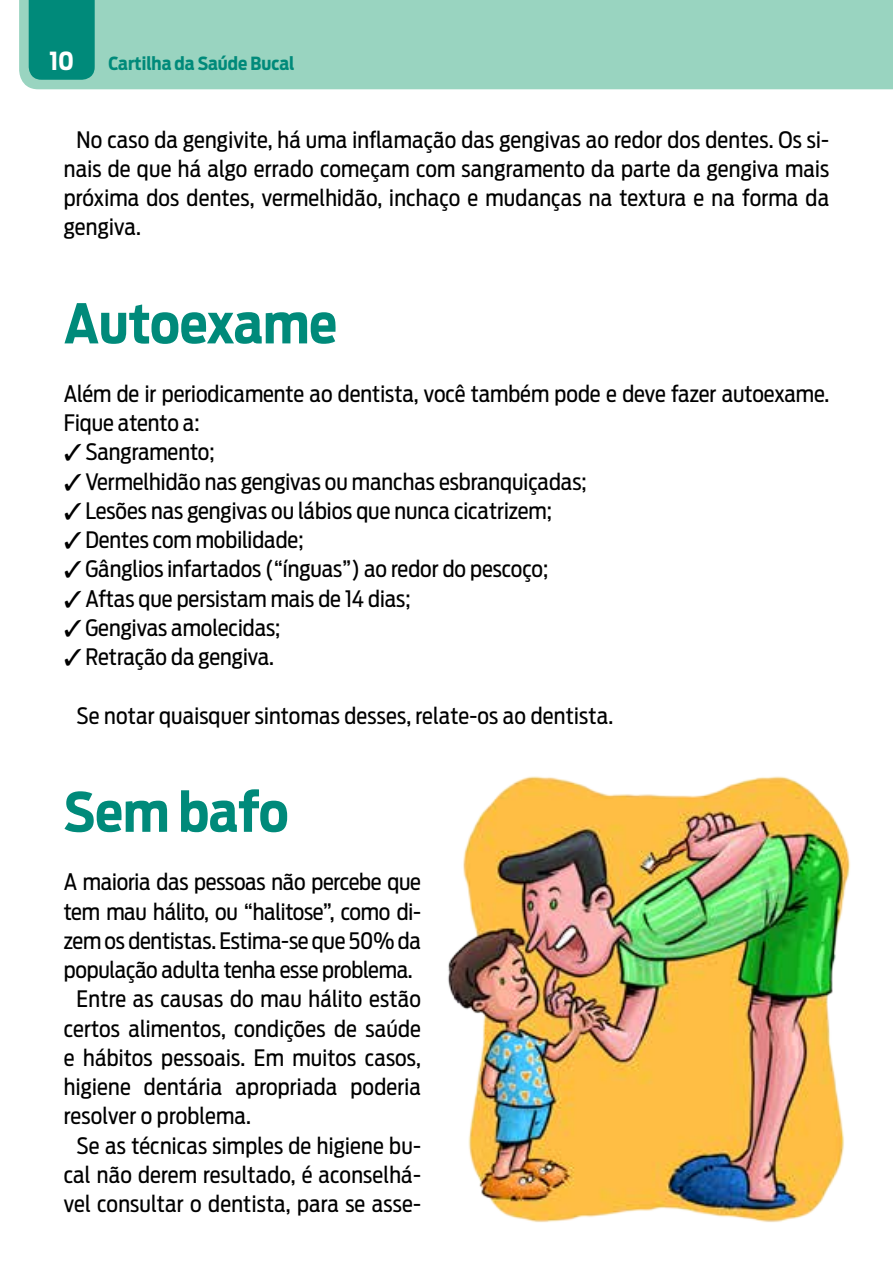
<style>
.page{position:relative;width:893px;height:1276px;background:#fff}
.page>*{position:absolute;margin:0;border:0;box-sizing:border-box;transform-origin:0 0}
.t1{font:700 54px "Antenna Cond";color:#008a7a}
.t2{font:700 24.75px "Antenna Cond";color:#fff}
.t3{font:22.5px/29.2px "Antenna Cond";color:#000;text-align:justify}
.t4{font:700 18px "Antenna Cond";color:#008a7a}
</style>
<div class="page">
<div style="left:19px;top:0;width:874px;height:89px;background:#99d4c0"></div>
<div style="left:29px;top:0;width:66px;height:80px;background:#008a7a"></div>
<img style="left:448px;top:776px;width:402px;height:447px">
<p class="t2" style="left:49px;top:46px;width:26px">10</p>
<p class="t4" style="left:108px;top:52px;width:188px">Cartilha da Saúde Bucal</p>
<p class="t3" style="left:64px;top:125px;width:767px;text-indent:13px">No caso da gengivite, há uma inflamação das gengivas ao redor dos dentes. Os si&shy;nais de que há algo errado começam com sangramento da parte da gengiva mais próxima dos dentes, vermelhidão, inchaço e mudanças na textura e na forma da gengiva.</p>
<h1 class="t1" style="left:64px;top:291px;width:275px">Autoexame</h1>
<p class="t3" style="left:64px;top:379px;width:767px">Além de ir periodicamente ao dentista, você também pode e deve fazer autoexame.<br>Fique atento a:</p>
<p class="t3" style="left:64px;top:438px;width:152px">✓ Sangramento;</p>
<p class="t3" style="left:64px;top:467px;width:524px">✓ Vermelhidão nas gengivas ou manchas esbranquiçadas;</p>
<p class="t3" style="left:64px;top:496px;width:490px">✓ Lesões nas gengivas ou lábios que nunca cicatrizem;</p>
<p class="t3" style="left:64px;top:525px;width:241px">✓ Dentes com mobilidade;</p>
<p class="t3" style="left:64px;top:555px;width:486px">✓ Gânglios infartados (“ínguas”) ao redor do pescoço;</p>
<p class="t3" style="left:64px;top:584px;width:348px">✓ Aftas que persistam mais de 14 dias;</p>
<p class="t3" style="left:64px;top:613px;width:218px">✓ Gengivas amolecidas;</p>
<p class="t3" style="left:64px;top:642px;width:212px">✓ Retração da gengiva.</p>
<p class="t3" style="left:77px;top:701px;width:538px">Se notar quaisquer sintomas desses, relate-os ao dentista.</p>
<h1 class="t1" style="left:64px;top:780px;width:226px">Sem bafo</h1>
<p class="t3" style="left:64px;top:867px;width:359px">A maioria das pessoas não percebe que</p>
<p class="t3" style="left:64px;top:897px;width:359px">tem mau hálito, ou “halitose”, como di-</p>
<p class="t3" style="left:64px;top:926px;width:359px">zem os dentistas. Estima-se que 50% da</p>
<p class="t3" style="left:64px;top:955px;width:351px">população adulta tenha esse problema.</p>
<p class="t3" style="left:77px;top:984px;width:346px">Entre as causas do mau hálito estão</p>
<p class="t3" style="left:64px;top:1014px;width:359px">certos alimentos, condições de saúde</p>
<p class="t3" style="left:64px;top:1043px;width:359px">e hábitos pessoais. Em muitos casos,</p>
<p class="t3" style="left:64px;top:1072px;width:359px">higiene dentária apropriada poderia</p>
<p class="t3" style="left:64px;top:1101px;width:189px">resolver o problema.</p>
<p class="t3" style="left:77px;top:1131px;width:346px">Se as técnicas simples de higiene bu-</p>
<p class="t3" style="left:64px;top:1160px;width:359px">cal não derem resultado, é aconselhá-</p>
<p class="t3" style="left:64px;top:1189px;width:359px">vel consultar o dentista, para se asse-</p>
</div>
